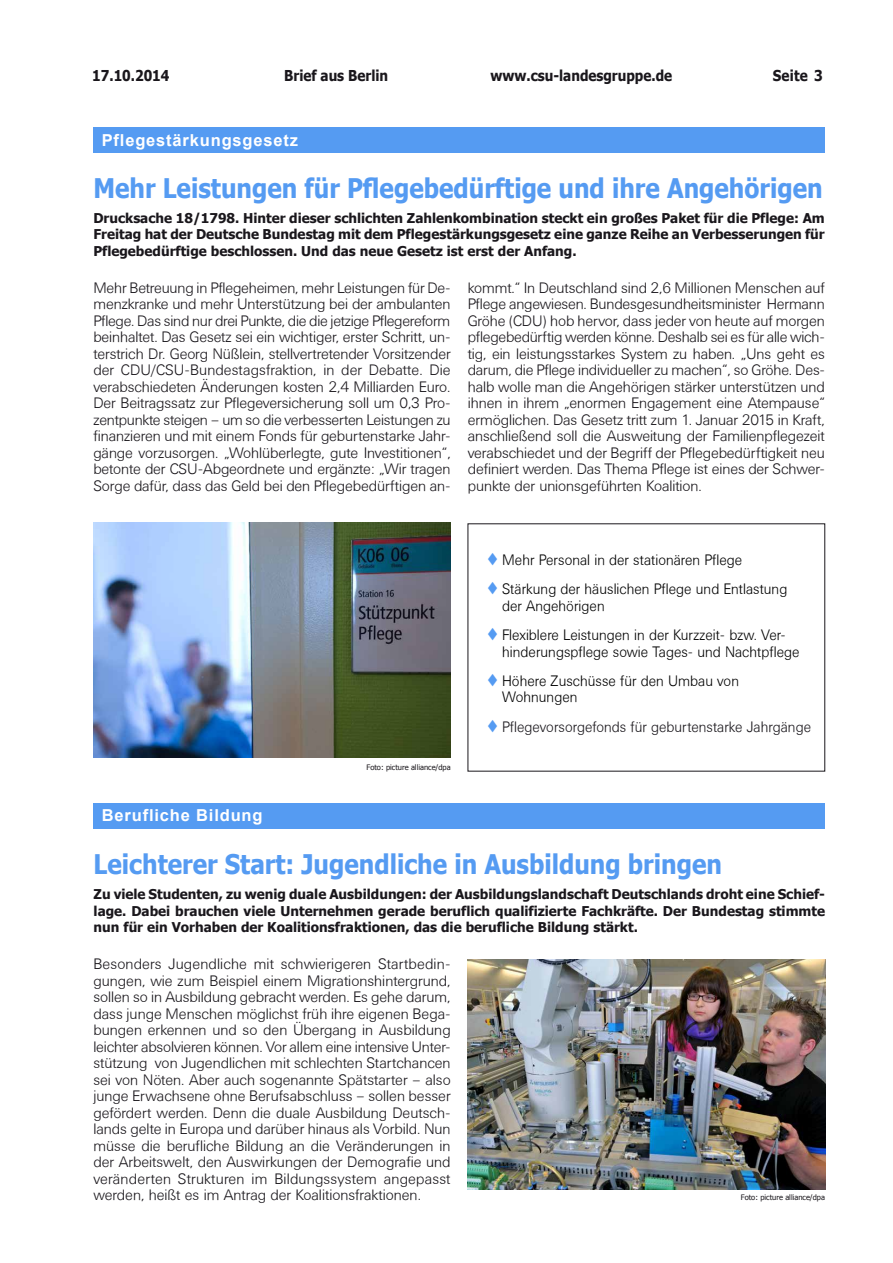
<style>
.page{position:relative;width:893px;height:1263px;background:#fff}
.page>*{position:absolute;margin:0;border:0;box-sizing:border-box;transform-origin:0 0}
._01_BaB_Überschrift{font:700 27px "Tahoma";color:#559bf2;scale:.9 1}
._01_BaB_Überschrift-2{font:700 16.5px "Arial";letter-spacing:.05em;color:#fff}
._04_BaB_Fließtext{font:300 15px/16.5px "Univers BSK";letter-spacing:-.01em;color:#1a171c;text-align:justify}
.t1{font:300 15px/16.5px "Univers BSK";color:#000;scale:.95 1}
.t2{font:700 15px "Tahoma";color:#1a171c;scale:.9 1}
._04_BaB_Fließtext-2{font:300 15px "Univers BSK";letter-spacing:-.01em;color:#1a171c;scale:.95 1}
._03_BaB_Teaser{font:700 13.5px/16.5px "Tahoma";color:#1a171c;text-align:justify}
._13_BaB_Rechtevermer{font:7.5px "Tahoma";color:#1a171c}
.s1{color:#559bf2}
</style>
<div class="page">
<div style="left:93px;top:128px;width:732px;height:25px;background:#559bf2"></div>
<div style="left:93px;top:803px;width:732px;height:25px;background:#559bf2"></div>
<img style="left:94px;top:523px;width:357px;height:235px">
<img style="left:468px;top:960px;width:357px;height:230px">
<p class="t2" style="left:284px;top:65px;width:117px">Brief aus Berlin</p>
<p class="t2" style="left:92px;top:65px;width:87px">17.10.2014</p>
<p class="t2" style="left:490px;top:65px;width:203px">www.csu-landesgruppe.de</p>
<p class="t2" style="left:773px;top:65px;width:57px">Seite 3</p>
<p class="_01_BaB_Überschrift-2" style="left:102px;top:129px;width:198px">Pflegestärkungsgesetz</p>
<p class="_01_BaB_Überschrift" style="left:93px;top:169px;width:812px">Mehr Leistungen für Pflegebedürftige und ihre Angehörigen</p>
<p class="_03_BaB_Teaser" style="left:93px;top:209px;width:733px">Drucksache 18/1798. Hinter dieser schlichten Zahlenkombination steckt ein großes Paket für die Pflege: Am Freitag hat der Deutsche Bundestag mit dem Pflegestärkungsgesetz eine ganze Reihe an Verbesserungen für Pflegebedürftige beschlossen. Und das neue Gesetz ist erst der Anfang.</p>
<p class="_04_BaB_Fließtext" style="left:93px;top:279px;width:359px">Mehr Betreuung in Pflegeheimen, mehr Leistungen für De&shy;menzkranke und mehr Unterstützung bei der ambulanten Pflege. Das sind nur drei Punkte, die die jetzige Pflegereform beinhaltet. Das Gesetz sei ein wichtiger, erster Schritt, un&shy;terstrich Dr. Georg Nüßlein, stellvertretender Vorsitzender der CDU/CSU-Bundestagsfraktion, in der Debatte. Die verabschiedeten Änderungen kosten 2,4 Milliarden Euro.<br>Der Beitragssatz zur Pflegeversicherung soll um 0,3 Pro&shy;zentpunkte steigen – um so die verbesserten Leistungen zu finanzieren und mit einem Fonds für geburtenstarke Jahr&shy;gänge vorzusorgen. „Wohlüberlegte, gute Investitionen“, betonte der CSU-Abgeordnete und ergänzte: „Wir tragen Sorge dafür, dass das Geld bei den Pflegebedürftigen an-</p>
<p class="_04_BaB_Fließtext" style="left:468px;top:279px;width:359px">kommt.“ In Deutschland sind 2,6 Millionen Menschen auf Pflege angewiesen. Bundesgesundheitsminister Hermann Gröhe (CDU) hob hervor, dass jeder von heute auf morgen pflegebedürftig werden könne. Deshalb sei es für alle wich&shy;tig, ein leistungsstarkes System zu haben. „Uns geht es darum, die Pflege individueller zu machen“, so Gröhe. Des&shy;halb wolle man die Angehörigen stärker unterstützen und ihnen in ihrem „enormen Engagement eine Atempause“ ermöglichen. Das Gesetz tritt zum 1. Januar 2015 in Kraft, anschließend soll die Ausweitung der Familienpflegezeit verabschiedet und der Begriff der Pflegebedürftigkeit neu definiert werden. Das Thema Pflege ist eines der Schwer&shy;punkte der unionsgeführten Koalition.</p>
<p class="_13_BaB_Rechtevermer" style="left:367px;top:762px;width:86px">Foto: picture alliance/dpa</p>
<p class="t1" style="left:485px;top:552px;width:272px"><span class="s1">♦</span>Mehr Personal in der stationären Pflege</p>
<p class="t1" style="left:502px;top:581px;width:302px;text-indent:-17px"><span class="s1">♦</span>Stärkung der häuslichen Pflege und Entlastung der Angehörigen</p>
<p class="t1" style="left:502px;top:627px;width:315px;text-indent:-17px"><span class="s1">♦</span>Flexiblere Leistungen in der Kurzzeit- bzw. Ver&shy;hinderungspflege sowie Tages- und Nachtpflege</p>
<p class="t1" style="left:502px;top:673px;width:251px;text-indent:-17px"><span class="s1">♦</span>Höhere Zuschüsse für den Umbau von<br>Wohnungen</p>
<p class="_04_BaB_Fließtext-2" style="left:485px;top:718px;width:345px"><span class="s1">♦</span>Pflegevorsorgefonds für geburtenstarke Jahrgänge</p>
<p class="_01_BaB_Überschrift-2" style="left:102px;top:804px;width:162px">Berufliche Bildung</p>
<p class="_01_BaB_Überschrift" style="left:94px;top:845px;width:700px">Leichterer Start: Jugendliche in Ausbildung bringen</p>
<p class="_03_BaB_Teaser" style="left:94px;top:885px;width:733px">Zu viele Studenten, zu wenig duale Ausbildungen: der Ausbildungslandschaft Deutschlands droht eine Schief&shy;lage. Dabei brauchen viele Unternehmen gerade beruflich qualifizierte Fachkräfte. Der Bundestag stimmte nun für ein Vorhaben der Koalitionsfraktionen, das die berufliche Bildung stärkt.</p>
<p class="_04_BaB_Fließtext" style="left:93px;top:956px;width:359px">Besonders Jugendliche mit schwierigeren Startbedin&shy;gungen, wie zum Beispiel einem Migrationshintergrund, sollen so in Ausbildung gebracht werden. Es gehe darum, dass junge Menschen möglichst früh ihre eigenen Bega&shy;bungen erkennen und so den Übergang in Ausbildung leichter absolvieren können. Vor allem eine intensive Unter&shy;stützung von Jugendlichen mit schlechten Startchancen sei von Nöten. Aber auch sogenannte Spätstarter – also junge Erwachsene ohne Berufsabschluss – sollen besser gefördert werden. Denn die duale Ausbildung Deutsch&shy;lands gelte in Europa und darüber hinaus als Vorbild. Nun müsse die berufliche Bildung an die Veränderungen in der Arbeitswelt, den Auswirkungen der Demografie und veränderten Strukturen im Bildungssystem angepasst werden, heißt es im Antrag der Koalitionsfraktionen.</p>
<p class="_13_BaB_Rechtevermer" style="left:741px;top:1192px;width:86px">Foto: picture alliance/dpa</p>
</div>
